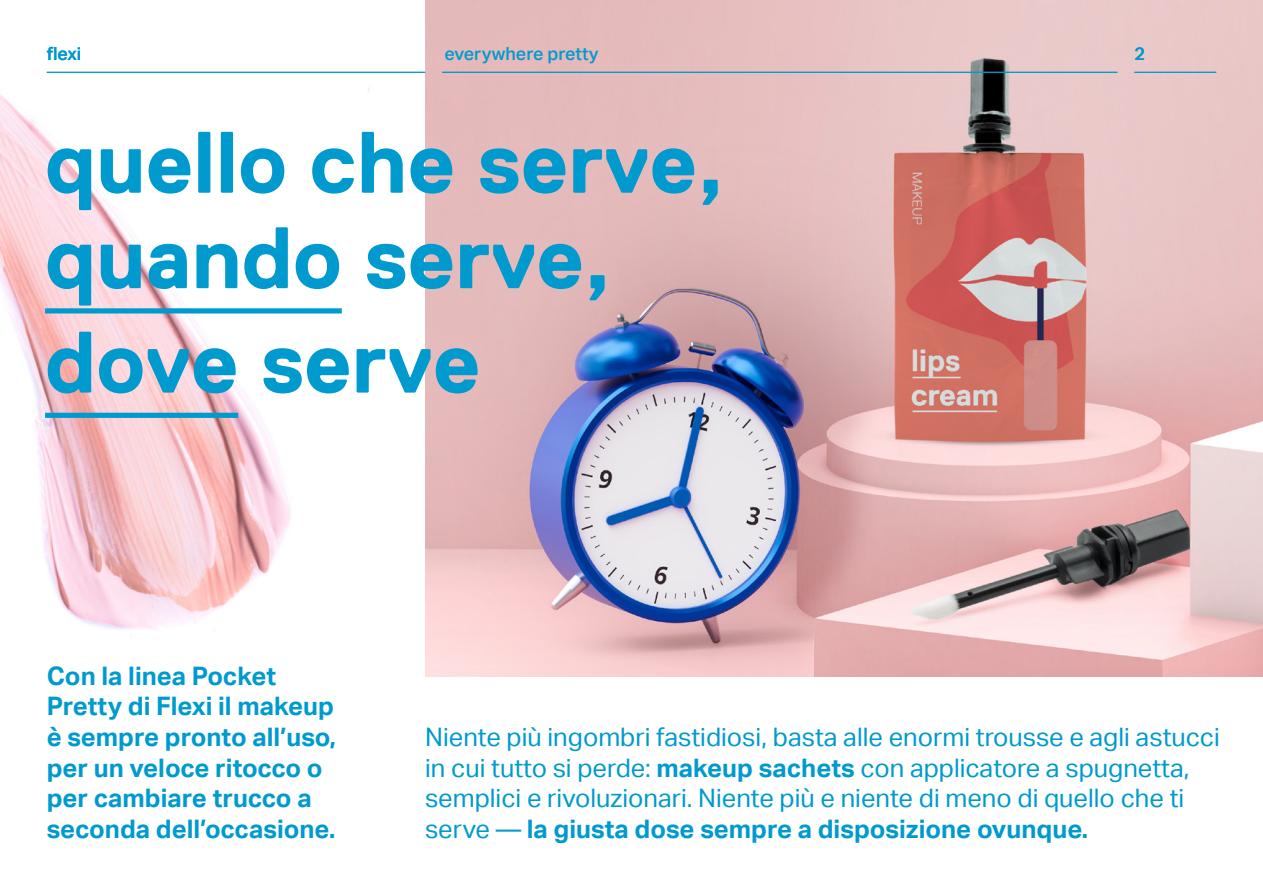
<style>
.page{position:relative;width:1263px;height:893px;background:#fff}
.page>*{position:absolute;margin:0;border:0;box-sizing:border-box;transform-origin:0 0}
.t1{font:700 87px/95.4px "Replica LL";color:#009ace}
.t2{font:25.5px/30.6px "Aktiv Grotesk";color:#009ace}
.t3{font:700 25.5px/30.6px "Aktiv Grotesk";color:#009ace}
.t4{font:500 18px "Aktiv Grotesk";color:#009ace}
.s1{font-weight:700}
</style>
<div class="page">
<img style="left:425px;top:0;width:837px;height:676px">
<img style="left:0;top:71px;width:394px;height:643px">
<hr style="left:47px;top:72px;width:378px;height:1px;background:#009ace">
<hr style="left:1134px;top:72px;width:82px;height:1px;background:#009ace">
<hr style="left:442px;top:72px;width:675px;height:1px;background:#009ace">
<div style="left:45px;top:308px;width:297px;height:5px;background:#009ace"></div>
<div style="left:45px;top:413px;width:193px;height:5px;background:#009ace"></div>
<p class="t4" style="left:47px;top:43px;width:36px">flexi</p>
<p class="t4" style="left:444px;top:43px;width:156px">everywhere pretty</p>
<p class="t4" style="left:1134px;top:43px;width:12px">2</p>
<h1 class="t1" style="left:45px;top:115px;width:681px">quello che serve, quando serve,</h1>
<h1 class="t1" style="left:45px;top:315px;width:436px">dove serve</h1>
<p class="t3" style="left:47px;top:661px;width:291px">Con la linea Pocket<br>Pretty di Flexi il makeup è sempre pronto all’uso, per un veloce ritocco o per cambiare trucco a seconda dell’occasione.</p>
<p class="t2" style="left:425px;top:722px;width:796px">Niente più ingombri fastidiosi, basta alle enormi trousse e agli astucci in cui tutto si perde: <span class="s1">makeup sachets</span> con applicatore a spugnetta, semplici e rivoluzionari. Niente più e niente di meno di quello che ti serve — <span class="s1">la giusta dose sempre a disposizione ovunque.</span></p>
</div>
